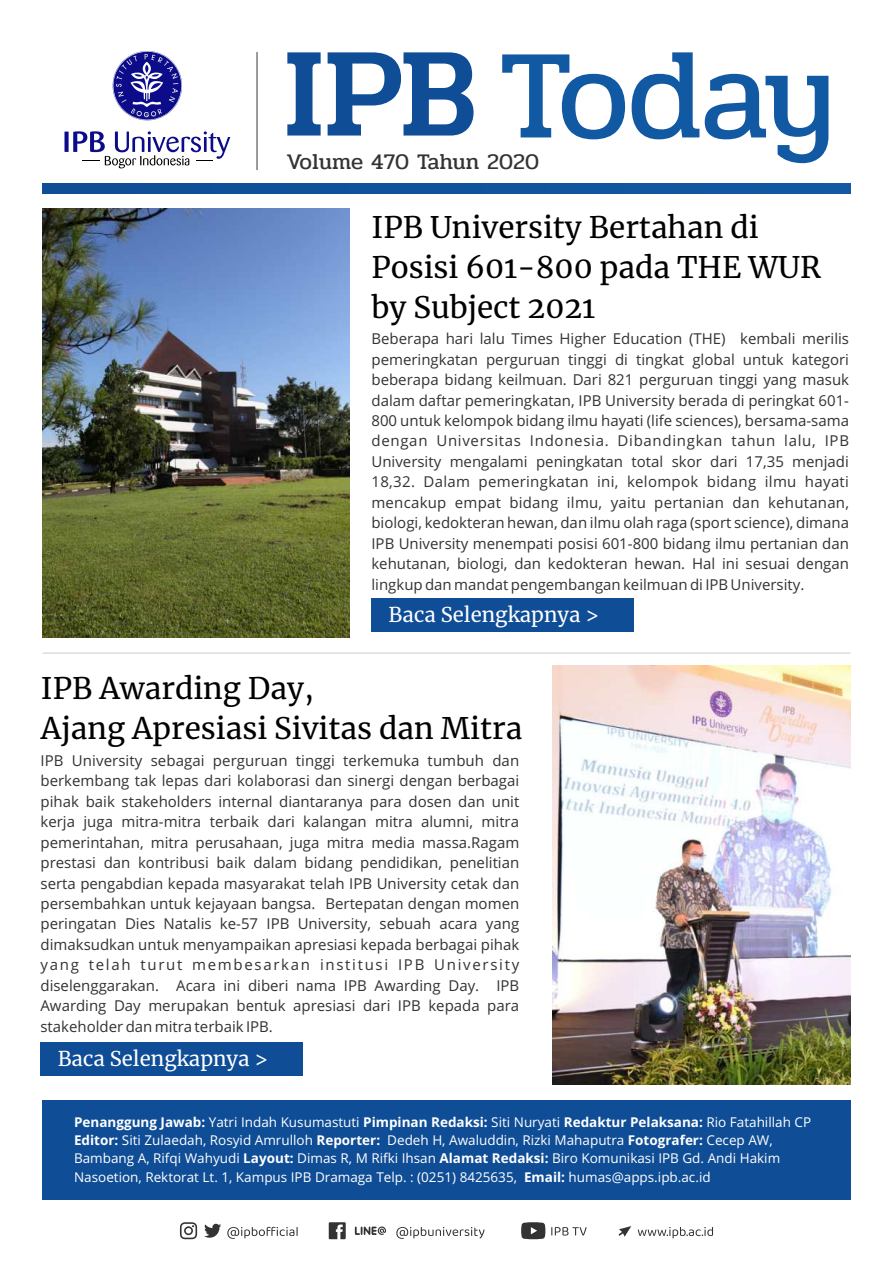
<style>
.page{position:relative;width:893px;height:1263px;background:#fff}
.page>*{position:absolute;margin:0;border:0;box-sizing:border-box;transform-origin:0 0}
.t1{font:128.55px "Pridi";letter-spacing:-.035em;color:#1159a3}
.t2{font:500 128.55px "Pridi";color:#0f4d96}
.t3{font:29.7px/39.6px "Merriweather";color:#000}
.t4{font:22.5px "Pridi";color:#333}
.t5{font:20.4px "Merriweather";color:#fff}
.t6{font:15px/20.4px "Open Sans";color:#333;text-align:justify}
.t7{font:13.5px/18.5px "Open Sans";color:#fff}
.t8{font:700 13.5px "Open Sans";color:#fff}
.s1{font-weight:400}
.s2{font-weight:700}
</style>
<div class="page">
<div style="left:42px;top:1100px;width:809px;height:99px;background:#0f4d96"></div>
<div style="left:64px;top:132px;width:5px;height:20px;background:#0c0b8a"></div>
<svg style="left:73px;top:131px;width:157px;height:37px"></svg>
<svg style="left:113px;top:51px;width:69px;height:70px"></svg>
<hr style="left:256px;top:52px;width:2px;height:118px;background:#4d4d4d">
<div style="left:43px;top:184px;width:807px;height:9px;background:#10539c"></div>
<svg style="left:204px;top:1224px;width:17px;height:14px"></svg>
<svg style="left:180px;top:1222px;width:17px;height:17px"></svg>
<svg style="left:227px;top:1227px;width:71px;height:12px"></svg>
<svg style="left:329px;top:1222px;width:17px;height:17px"></svg>
<svg style="left:354px;top:1226px;width:32px;height:9px"></svg>
<svg style="left:396px;top:1227px;width:88px;height:12px"></svg>
<svg style="left:521px;top:1222px;width:24px;height:17px"></svg>
<svg style="left:551px;top:1227px;width:36px;height:8px"></svg>
<svg style="left:638px;top:1227px;width:75px;height:11px"></svg>
<svg style="left:618px;top:1226px;width:13px;height:11px"></svg>
<hr style="left:43px;top:653px;width:807px;height:1px;background:#ccc">
<div style="left:371px;top:598px;width:262px;height:34px;background:#0f4d96"></div>
<div style="left:41px;top:1042px;width:262px;height:33px;background:#0f4d96"></div>
<img style="left:553px;top:666px;width:297px;height:419px">
<img style="left:43px;top:208px;width:307px;height:429px">
<h1 class="t2" style="left:284px;top:39px;width:195px">IPB</h1>
<h3 class="t4" style="left:286px;top:153px;width:254px">Volume 470 Tahun 2020</h3>
<h1 class="t1" style="left:499px;top:41px;width:337px">Today</h1>
<h2 class="t3" style="left:372px;top:208px;width:451px">IPB University Bertahan di<br>Posisi 601-800 pada THE WUR by Subject 2021</h2>
<p class="t6" style="left:371px;top:330px;width:479px">Beberapa hari lalu Times Higher Education (THE) kembali merilis pemeringkatan perguruan tinggi di tingkat global untuk kategori beberapa bidang keilmuan. Dari 821 perguruan tinggi yang masuk dalam daftar pemeringkatan, IPB University berada di peringkat 601- 800 untuk kelompok bidang ilmu hayati (life sciences), bersama-sama dengan Universitas Indonesia. Dibandingkan tahun lalu, IPB University mengalami peningkatan total skor dari 17,35 menjadi 18,32. Dalam pemeringkatan ini, kelompok bidang ilmu hayati mencakup empat bidang ilmu, yaitu pertanian dan kehutanan, biologi, kedokteran hewan, dan ilmu olah raga (sport science), dimana IPB University menempati posisi 601-800 bidang ilmu pertanian dan kehutanan, biologi, dan kedokteran hewan. Hal ini sesuai dengan lingkup dan mandat pengembangan keilmuan di IPB University.</p>
<h3 class="t5" style="left:389px;top:602px;width:212px">Baca Selengkapnya &gt;</h3>
<h2 class="t3" style="left:41px;top:669px;width:483px">IPB Awarding Day,<br>Ajang Apresiasi Sivitas dan Mitra</h2>
<p class="t6" style="left:40px;top:752px;width:480px">IPB University sebagai perguruan tinggi terkemuka tumbuh dan berkembang tak lepas dari kolaborasi dan sinergi dengan berbagai pihak baik stakeholders internal diantaranya para dosen dan unit kerja juga mitra-mitra terbaik dari kalangan mitra alumni, mitra pemerintahan, mitra perusahaan, juga mitra media massa.Ragam prestasi dan kontribusi baik dalam bidang pendidikan, penelitian serta pengabdian kepada masyarakat telah IPB University cetak dan persembahkan untuk kejayaan bangsa. Bertepatan dengan momen peringatan Dies Natalis ke-57 IPB University, sebuah acara yang dimaksudkan untuk menyampaikan apresiasi kepada berbagai pihak yang telah turut membesarkan institusi IPB University diselenggarakan. Acara ini diberi nama IPB Awarding Day. IPB Awarding Day merupakan bentuk apresiasi dari IPB kepada para stakeholder dan mitra terbaik IPB.</p>
<h3 class="t5" style="left:58px;top:1046px;width:212px">Baca Selengkapnya &gt;</h3>
<p class="t8" style="left:74px;top:1116px;width:739px">Penanggung Jawab: <span class="s1">Yatri Indah Kusumastuti</span> Pimpinan Redaksi: <span class="s1">Siti Nuryati</span> Redaktur Pelaksana: <span class="s1">Rio Fatahillah CP</span></p>
<p class="t7" style="left:74px;top:1132px;width:708px"><span class="s2">Editor:</span> Siti Zulaedah, Rosyid Amrulloh <span class="s2">Reporter:</span> Dedeh H, Awaluddin, Rizki Mahaputra <span class="s2">Fotografer:</span> Cecep AW,<br>Bambang A, Rifqi Wahyudi <span class="s2">Layout:</span> Dimas R, M Rifki Ihsan <span class="s2">Alamat Redaksi:</span> Biro Komunikasi IPB Gd. Andi Hakim<br>Nasoetion, Rektorat Lt. 1, Kampus IPB Dramaga Telp. : (0251) 8425635, <span class="s2">Email:</span> humas@apps.ipb.ac.id</p>
</div>
